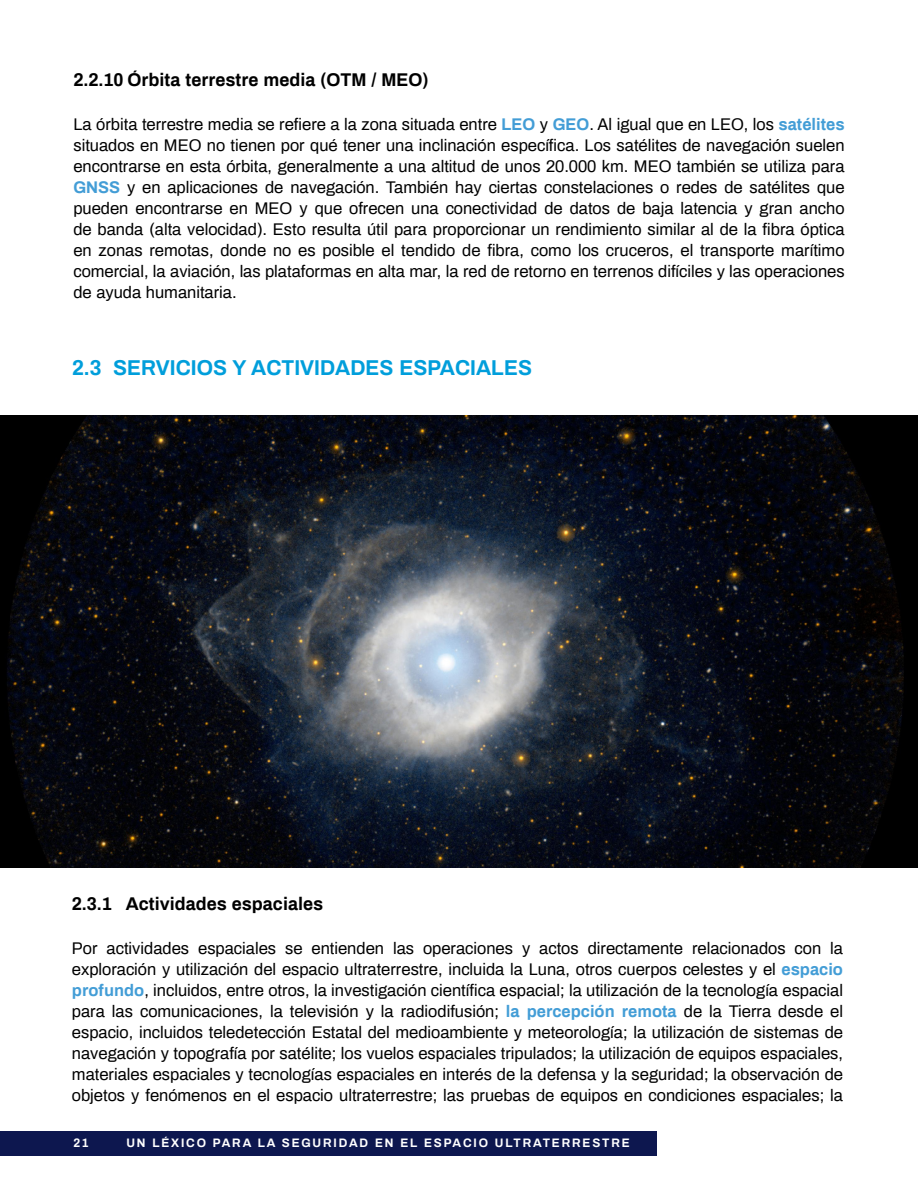
<style>
.page{position:relative;width:918px;height:1188px;background:#fff}
.page>*{position:absolute;margin:0;border:0;box-sizing:border-box;transform-origin:0 0}
.t1{font:700 21px "Archivo";color:#009edb}
.t2{font:700 18px "Archivo";color:#000}
.t3{font:16.5px/21px "Archivo";color:#000;text-align:justify}
.t4{font:700 12px "Archivo";letter-spacing:.15em;color:#fff}
.s1{font-weight:700;color:#439dd6}
</style>
<div class="page">
<div style="left:0;top:1131px;width:657px;height:25px;background:#0d174f"></div>
<img style="left:0;top:416px;width:918px;height:451px">
<p class="t2" style="left:73px;top:67px;width:357px">2.2.10 Órbita terrestre media (OTM / MEO)</p>
<p class="t3" style="left:73px;top:112px;width:773px">La órbita terrestre media se refiere a la zona situada entre <span class="s1">LEO</span> y <span class="s1">GEO</span>. Al igual que en LEO, los <span class="s1">satélites </span>situados en MEO no tienen por qué tener una inclinación específica. Los satélites de navegación suelen encontrarse en esta órbita, generalmente a una altitud de unos 20.000 km. MEO también se utiliza para <span class="s1">GNSS</span> y en aplicaciones de navegación. También hay ciertas constelaciones o redes de satélites que pueden encontrarse en MEO y que ofrecen una conectividad de datos de baja latencia y gran ancho de banda (alta velocidad). Esto resulta útil para proporcionar un rendimiento similar al de la fibra óptica en zonas remotas, donde no es posible el tendido de fibra, como los cruceros, el transporte marítimo comercial, la aviación, las plataformas en alta mar, la red de retorno en terrenos difíciles y las operaciones de ayuda humanitaria.</p>
<p class="t1" style="left:72px;top:353px;width:461px">2.3 SERVICIOS Y ACTIVIDADES ESPACIALES</p>
<p class="t2" style="left:72px;top:891px;width:253px">2.3.1 Actividades espaciales</p>
<p class="t3" style="left:72px;top:937px;width:773px">Por actividades espaciales se entienden las operaciones y actos directamente relacionados con la exploración y utilización del espacio ultraterrestre, incluida la Luna, otros cuerpos celestes y el <span class="s1">espacio profundo</span>, incluidos, entre otros, la investigación científica espacial; la utilización de la tecnología espacial para las comunicaciones, la televisión y la radiodifusión; <span class="s1">la percepción remota</span> de la Tierra desde el espacio, incluidos teledetección Estatal del medioambiente y meteorología; la utilización de sistemas de navegación y topografía por satélite; los vuelos espaciales tripulados; la utilización de equipos espaciales, materiales espaciales y tecnologías espaciales en interés de la defensa y la seguridad; la observación de objetos y fenómenos en el espacio ultraterrestre; las pruebas de equipos en condiciones espaciales; la</p>
<p class="t4" style="left:73px;top:1135px;width:17px">21</p>
<p class="t4" style="left:126px;top:1135px;width:505px">UN LÉXICO PARA LA SEGURIDAD EN EL ESPACIO ULTRATERRESTRE</p>
</div>
